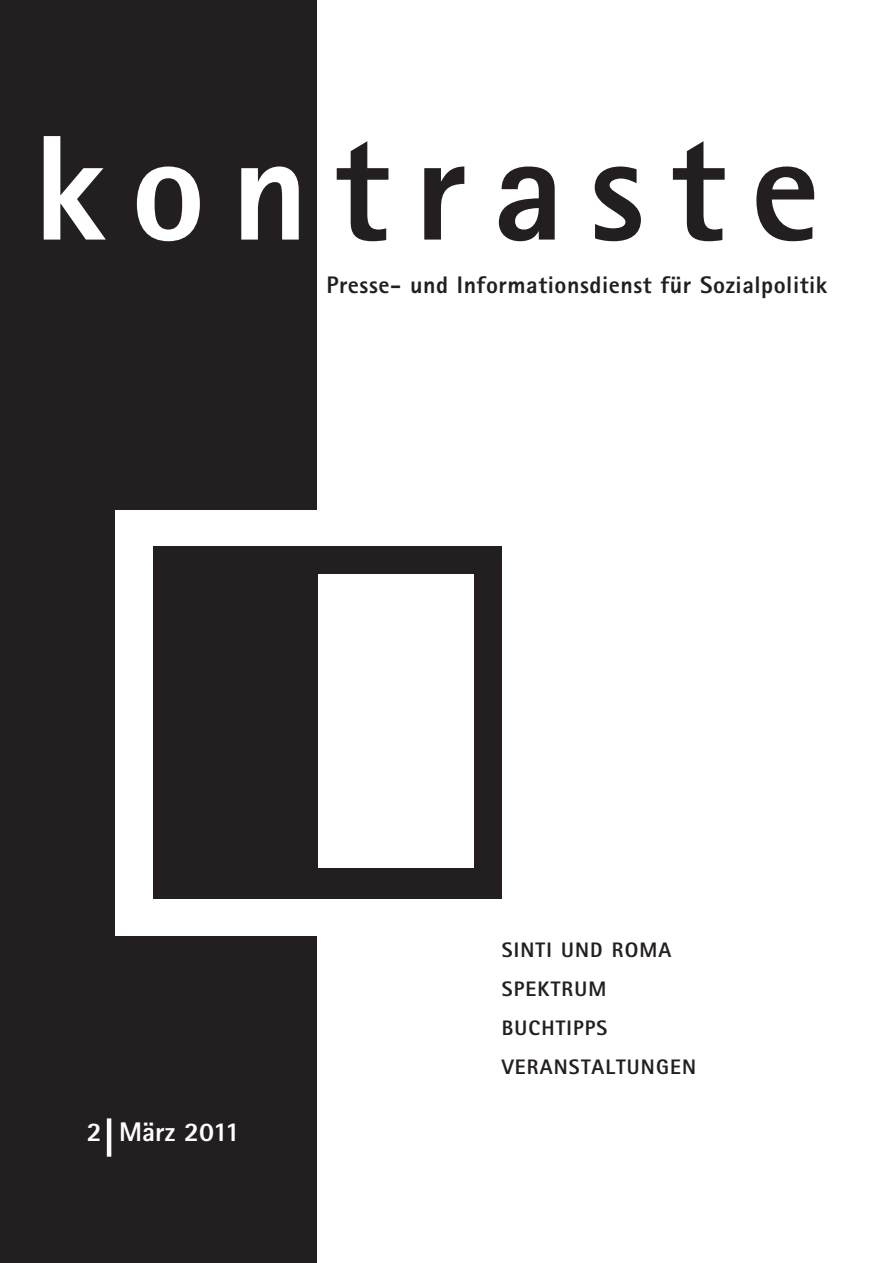
<style>
.page{position:relative;width:893px;height:1263px;background:#fff}
.page>*{position:absolute;margin:0;border:0;box-sizing:border-box;transform-origin:0 0}
.t1{font:800 150px "Rotis Sans Serif";letter-spacing:.165em;color:#231f20}
.t2{font:800 27px "Rotis Sans Serif";color:#fff}
.t3{font:800 24px "Rotis Sans Serif";letter-spacing:.02em;color:#231f20}
.t4{font:800 21px/39px "Rotis Sans Serif";letter-spacing:.055em;color:#231f20}
.s1{color:#fff}
</style>
<div class="page">
<div style="left:0;top:0;width:317px;height:1263px;background:#231f20"></div>
<div style="left:115px;top:510px;width:218px;height:425px;background:#fff"></div>
<div style="left:153px;top:546px;width:349px;height:353px;background:#231f20"></div>
<div style="left:318px;top:574px;width:156px;height:294px;background:#fff"></div>
<hr style="left:107px;top:1118px;width:4px;height:39px;background:#fff">
<h1 class="t1" style="left:34px;top:136px;width:788px"><span class="s1">kon</span>traste</h1>
<p class="t3" style="left:326px;top:276px;width:502px">Presse- und Informationsdienst für Sozialpolitik</p>
<p class="t2" style="left:87px;top:1123px;width:155px">2 März 2011</p>
<p class="t4" style="left:502px;top:932px;width:196px">SINTI UND ROMA<br>SPEKTRUM<br>BUCHTIPPS<br>VERANSTALTUNGEN</p>
</div>
